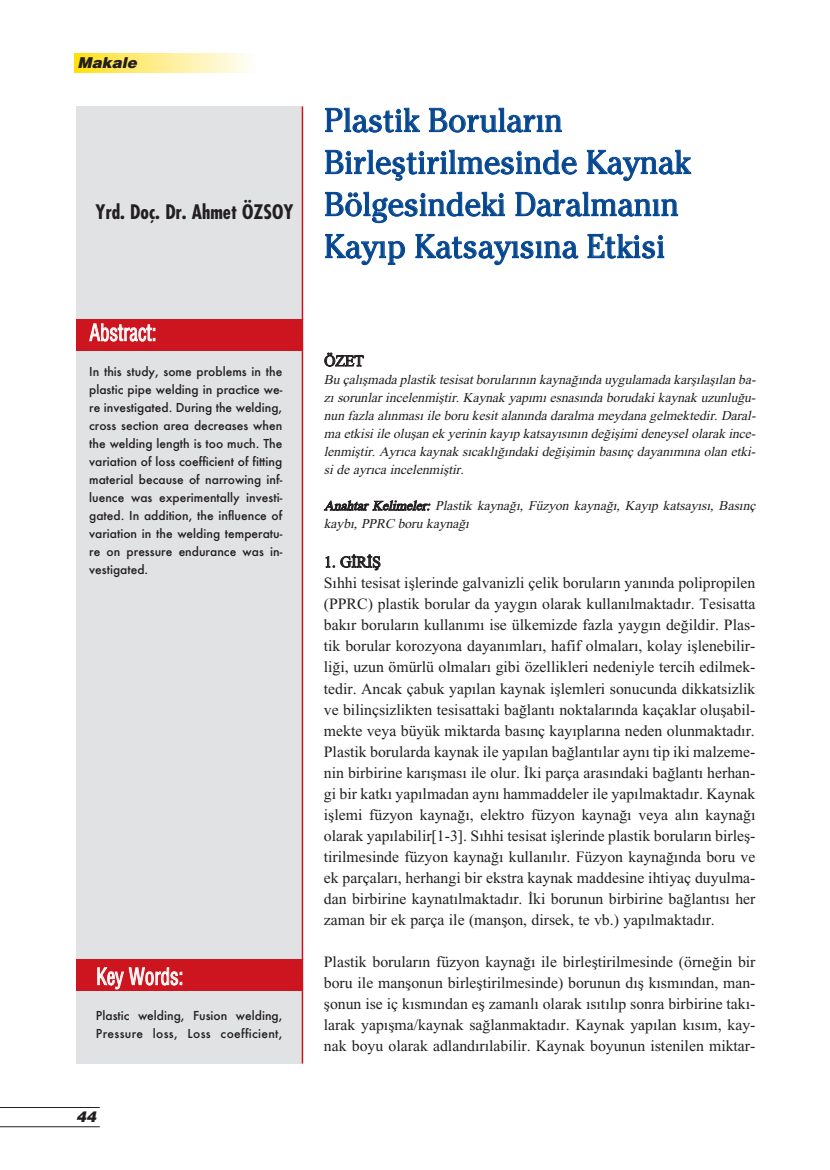
<style>
.page{position:relative;width:830px;height:1170px;background:#fff}
.page>*{position:absolute;margin:0;border:0;box-sizing:border-box;transform-origin:0 0}
.t1{font:33px/42px "Cheltenham";color:#044690;scale:.95 1}
.t2{font:22.5px "Helvetica Condensed";letter-spacing:-.005em;color:#fff;scale:.85 1}
.t3{font:700 condensed 19.5px "Futura";color:#231f20}
.t4{font:15.75px/21px "Times New Roman";color:#231f20}
.t5{font:italic 900 15px "Helvetica";color:#231f20}
.t6{font:italic 13.5px/18px "Times New Roman";color:#231f20;text-align:justify}
.t7{font:12px/18px "Futura";color:#231f20;text-align:justify}
</style>
<div class="page">
<div style="left:76px;top:106px;width:225px;height:957px;background:#e1e2e4"></div>
<div style="left:76px;top:319px;width:225px;height:32px;background:#cd1520"></div>
<hr style="left:0;top:1126px;width:100px;height:1px;background:#231f20">
<hr style="left:0;top:1106px;width:100px;height:1px;background:#231f20">
<svg style="left:75px;top:53px;width:174px;height:19px;background:#feee8d"></svg>
<hr style="left:301px;top:106px;width:2px;height:957px;background:#cd1520">
<div style="left:76px;top:959px;width:226px;height:31px;background:#cd1520"></div>
<p class="t5" style="left:77px;top:54px;width:63px">Makale</p>
<p class="t3" style="left:96px;top:201px;width:199px">Yrd. Doç. Dr. Ahmet ÖZSOY</p>
<h2 class="t2" style="left:89px;top:320px;width:80px">Abstract:</h2>
<p class="t7" style="left:89px;top:363px;width:194px">In this study, some problems in the plastic pipe welding in practice we&shy;re investigated. During the welding, cross section area decreases when the welding length is too much. The variation of loss coefficient of fitting material because of narrowing inf&shy;luence was experimentally investi&shy;gated. In addition, the influence of variation in the welding temperatu&shy;re on pressure endurance was in&shy;vestigated.</p>
<h2 class="t2" style="left:96px;top:963px;width:104px">Key Words:</h2>
<p class="t7" style="left:96px;top:1006px;width:188px">Plastic welding, Fusion welding,<br>Pressure loss, Loss coefficient,</p>
<p class="t5" style="left:76px;top:1108px;width:24px">44</p>
<h1 class="t1" style="left:324px;top:99px;width:387px">Plastik Borular›n<br>Birlefltirilmesinde Kaynak<br>Bölgesindeki Daralman›n<br>Kay›p Katsay›s›na Etkisi</h1>
<p class="t4" style="left:324px;top:350px;width:41px">ÖZET</p>
<p class="t6" style="left:324px;top:370px;width:435px">Bu çal›flmada plastik tesisat borular›n›n kayna¤›nda uygulamada karfl›lafl›lan ba&shy;z› sorunlar incelenmifltir. Kaynak yap›m› esnas›nda borudaki kaynak uzunlu¤u&shy;nun fazla al›nmas› ile boru kesit alan›nda daralma meydana gelmektedir. Daral&shy;ma etkisi ile oluflan ek yerinin kay›p katsay›s›n›n de¤iflimi deneysel olarak ince&shy;lenmifltir. Ayr›ca kaynak s›cakl›¤›ndaki de¤iflimin bas›nç dayan›m›na olan etki&shy;si de ayr›ca incelenmifltir.</p>
<p class="t6" style="left:324px;top:496px;width:433px">Anahtar Kelimeler: Plastik kayna¤›, Füzyon kayna¤›, Kay›p katsay›s›, Bas›nç kayb›, PPRC boru kayna¤›</p>
<p class="t4" style="left:324px;top:551px;width:433px">1. G‹R‹fi<br>S›hhi tesisat ifllerinde galvanizli çelik borular›n yan›nda polipropilen (PPRC) plastik borular da yayg›n olarak kullan›lmaktad›r. Tesisatta bak›r borular›n kullan›m› ise ülkemizde fazla yayg›n de¤ildir. Plas&shy;tik borular korozyona dayan›mlar›, hafif olmalar›, kolay ifllenebilir&shy;li¤i, uzun ömürlü olmalar› gibi özellikleri nedeniyle tercih edilmek&shy;tedir. Ancak çabuk yap›lan kaynak ifllemleri sonucunda dikkatsizlik ve bilinçsizlikten tesisattaki ba¤lant› noktalar›nda kaçaklar oluflabil&shy;mekte veya büyük miktarda bas›nç kay›plar›na neden olunmaktad›r.<br>Plastik borularda kaynak ile yap›lan ba¤lant›lar ayn› tip iki malzeme&shy;nin birbirine kar›flmas› ile olur. ‹ki parça aras›ndaki ba¤lant› herhan&shy;gi bir katk› yap›lmadan ayn› hammaddeler ile yap›lmaktad›r. Kaynak ifllemi füzyon kayna¤›, elektro füzyon kayna¤› veya al›n kayna¤› olarak yap›labilir[1-3]. S›hhi tesisat ifllerinde plastik borular›n birlefl&shy;tirilmesinde füzyon kayna¤› kullan›l›r. Füzyon kayna¤›nda boru ve ek parçalar›, herhangi bir ekstra kaynak maddesine ihtiyaç duyulma&shy;dan birbirine kaynat›lmaktad›r. ‹ki borunun birbirine ba¤lant›s› her zaman bir ek parça ile (manflon, dirsek, te vb.) yap›lmaktad›r.</p>
<p class="t4" style="left:324px;top:950px;width:433px;text-align:justify">Plastik borular›n füzyon kayna¤› ile birlefltirilmesinde (örne¤in bir boru ile manflonun birlefltirilmesinde) borunun d›fl k›sm›ndan, man&shy;flonun ise iç k›sm›ndan efl zamanl› olarak ›s›t›l›p sonra birbirine tak›- larak yap›flma/kaynak sa¤lanmaktad›r. Kaynak yap›lan k›s›m, kay&shy;nak boyu olarak adland›r›labilir. Kaynak boyunun istenilen miktar-</p>
</div>
